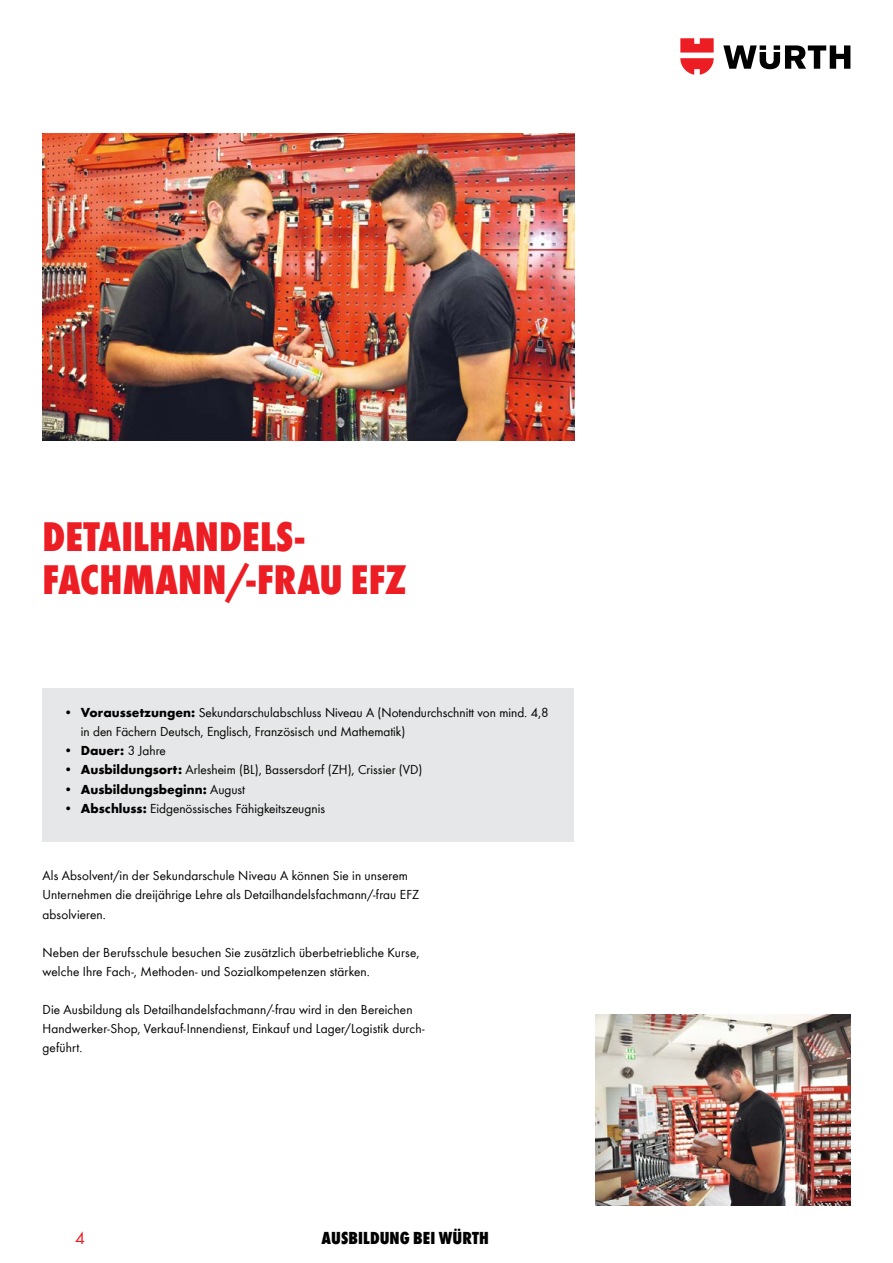
<style>
.page{position:relative;width:893px;height:1263px;background:#fff}
.page>*{position:absolute;margin:0;border:0;box-sizing:border-box;transform-origin:0 0}
.t1{font:800 condensed 42.75px/43px "Wuerth";color:#ed1d24}
.t2{font:800 condensed 18px "Wuerth";letter-spacing:.005em;color:#000}
.t3{font:18px "Wuerth";color:#ed1d24}
.t4{font:13.5px/19.2px "Wuerth";letter-spacing:.005em;color:#000}
.t5{font:700 13.5px "Wuerth";color:#000}
.s1{font-weight:700}
.s2{font-weight:400}
</style>
<div class="page">
<svg style="left:723px;top:45px;width:127px;height:24px"></svg>
<svg style="left:680px;top:38px;width:34px;height:37px"></svg>
<div style="left:43px;top:689px;width:531px;height:153px;background:#e6e7e8"></div>
<img style="left:43px;top:134px;width:531px;height:306px">
<img style="left:595px;top:1014px;width:255px;height:191px">
<h1 class="t1" style="left:43px;top:512px;width:366px">DETAILHANDELS-<br>FACHMANN/-FRAU EFZ</h1>
<p class="t4" style="left:81px;top:702px;width:469px;text-indent:-17px"><span class="s1">• Voraussetzungen:</span> Sekundarschulabschluss Niveau A (Notendurchschnitt von mind. 4,8 in den Fächern Deutsch, Englisch, Französisch und Mathematik)</p>
<p class="t5" style="left:64px;top:741px;width:103px">• Dauer: <span class="s2">3 Jahre</span></p>
<p class="t4" style="left:64px;top:760px;width:360px"><span class="s1">• Ausbildungsort:</span> Arlesheim (BL), Bassersdorf (ZH), Crissier (VD)</p>
<p class="t5" style="left:64px;top:779px;width:183px">• Ausbildungsbeginn: <span class="s2">August</span></p>
<p class="t4" style="left:64px;top:798px;width:263px"><span class="s1">• Abschluss:</span> Eidgenössisches Fähigkeitszeugnis</p>
<p class="t4" style="left:43px;top:865px;width:378px">Als Absolvent/in der Sekundarschule Niveau A können Sie in unserem<br>Unternehmen die dreijährige Lehre als Detailhandelsfachmann/-frau EFZ absolvieren.</p>
<p class="t4" style="left:43px;top:942px;width:378px">Neben der Berufsschule besuchen Sie zusätzlich überbetriebliche Kurse, welche Ihre Fach-, Methoden- und Sozialkompetenzen stärken.</p>
<p class="t4" style="left:43px;top:999px;width:384px">Die Ausbildung als Detailhandelsfachmann/-frau wird in den Bereichen<br>Handwerker-Shop, Verkauf-Innendienst, Einkauf und Lager/Logistik durch&shy;geführt.</p>
<h2 class="t3" style="left:75px;top:1225px;width:11px">4</h2>
<h2 class="t2" style="left:322px;top:1225px;width:169px">AUSBILDUNG BEI WÜRTH</h2>
</div>
